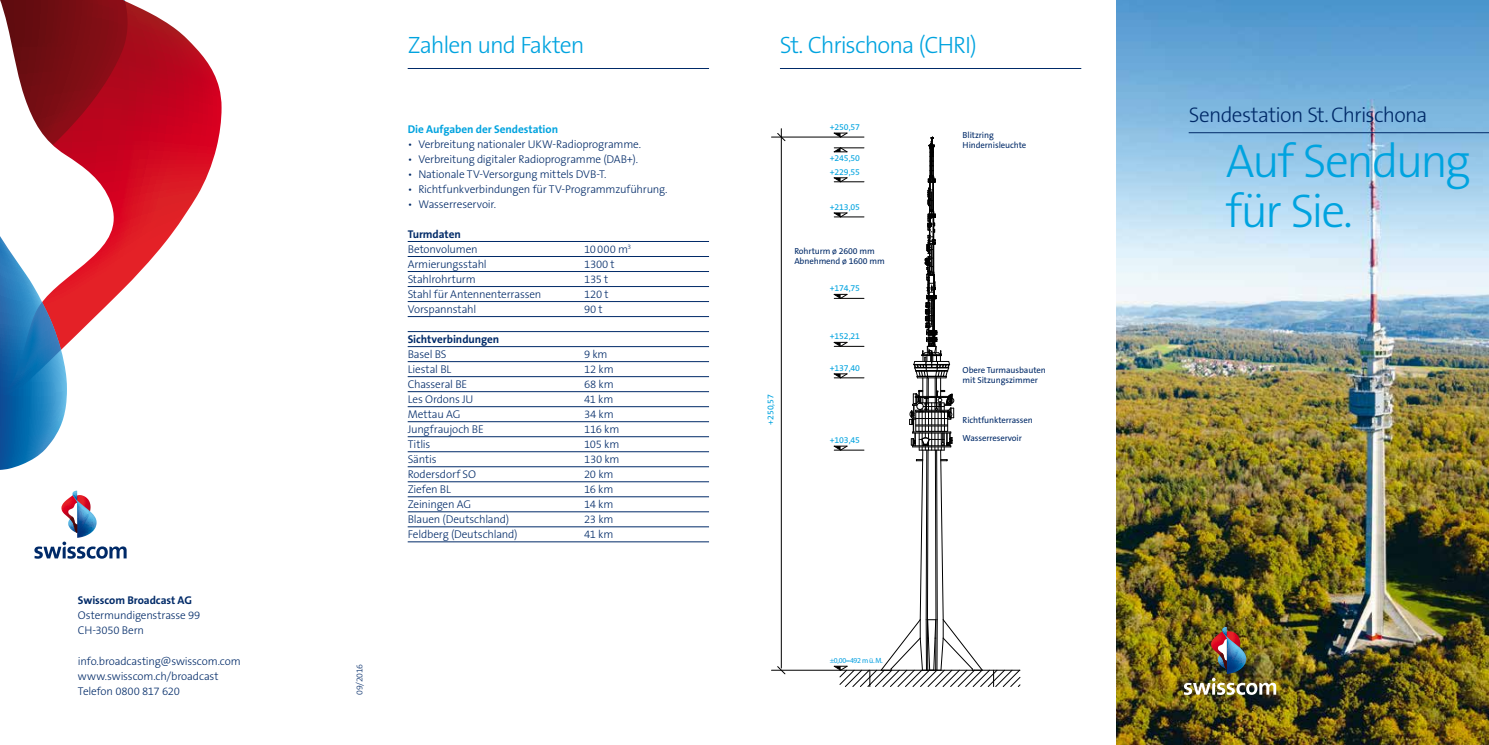
<style>
.page{position:relative;width:1489px;height:745px;background:#fff}
.page>*{position:absolute;margin:0;border:0;box-sizing:border-box;transform-origin:0 0}
.t1{font:300 47.5px/50px "The Sans B W3";letter-spacing:-.05em;color:#00a3df}
.t2{font:300 23.75px "The Sans B W3";letter-spacing:-.045em;color:#00a3df}
.t3{font:300 21.25px "The Sans B W3";letter-spacing:-.03em;color:#002a68}
.t4{font:300 11.25px/15px "The Sans B W3";letter-spacing:-.015em;color:#002a68}
.t5{font:700 11.25px "The Sans B W7";letter-spacing:-.005em;color:#002a68}
.t6{font:700 11.25px "The Sans B W7";letter-spacing:-.005em;color:#00a3df}
.t7{font:8.75px/10px "The Sans B W5 Plain";letter-spacing:-.01em;color:#002a68}
.t8{font:8.75px "The Sans B W5 Plain";letter-spacing:-.01em;color:#00a3df}
.t9{font:300 8.75px "The Sans B W3";letter-spacing:-.02em;color:#002a68}
.t10{font:300 7.5px "The Sans B3";color:#009ee0}
</style>
<div class="page">
<img style="left:1116px;top:0;width:372px;height:744px">
<hr style="left:1188px;top:132px;width:300px;height:1px;background:#002a68">
<hr style="left:780px;top:68px;width:301px;height:1px;background:#002a68">
<hr style="left:407px;top:68px;width:302px;height:1px;background:#002a68">
<hr style="left:407px;top:241px;width:302px;height:1px;background:#002a68">
<hr style="left:407px;top:256px;width:302px;height:1px;background:#002a68">
<hr style="left:407px;top:271px;width:302px;height:1px;background:#002a68">
<hr style="left:407px;top:286px;width:302px;height:1px;background:#002a68">
<hr style="left:407px;top:301px;width:302px;height:1px;background:#002a68">
<hr style="left:407px;top:316px;width:302px;height:1px;background:#002a68">
<hr style="left:407px;top:331px;width:302px;height:1px;background:#002a68">
<hr style="left:407px;top:346px;width:302px;height:1px;background:#002a68">
<hr style="left:407px;top:361px;width:302px;height:1px;background:#002a68">
<hr style="left:407px;top:376px;width:302px;height:1px;background:#002a68">
<hr style="left:407px;top:391px;width:302px;height:1px;background:#002a68">
<hr style="left:407px;top:406px;width:302px;height:1px;background:#002a68">
<hr style="left:407px;top:421px;width:302px;height:1px;background:#002a68">
<hr style="left:407px;top:436px;width:302px;height:1px;background:#002a68">
<hr style="left:407px;top:451px;width:302px;height:1px;background:#002a68">
<hr style="left:407px;top:466px;width:302px;height:1px;background:#002a68">
<hr style="left:407px;top:481px;width:302px;height:1px;background:#002a68">
<hr style="left:407px;top:496px;width:302px;height:1px;background:#002a68">
<hr style="left:407px;top:511px;width:302px;height:1px;background:#002a68">
<hr style="left:407px;top:526px;width:302px;height:1px;background:#002a68">
<hr style="left:407px;top:541px;width:302px;height:1px;background:#002a68">
<svg style="left:128px;top:3px;width:93px;height:281px"></svg>
<svg style="left:0;top:0;width:128px;height:344px"></svg>
<svg style="left:0;top:236px;width:67px;height:233px"></svg>
<svg style="left:34px;top:490px;width:93px;height:68px"></svg>
<svg style="left:833px;top:132px;width:187px;height:554px"></svg>
<hr style="left:771px;top:137px;width:93px;height:1px;background:#000">
<hr style="left:771px;top:669px;width:69px;height:1px;background:#000">
<hr style="left:781px;top:129px;width:1px;height:538px;background:#000">
<svg style="left:777px;top:665px;width:8px;height:9px"></svg>
<svg style="left:777px;top:133px;width:8px;height:8px"></svg>
<img style="left:1183px;top:626px;width:93px;height:68px">
<p class="t5" style="left:78px;top:593px;width:115px">Swisscom Broadcast AG</p>
<p class="t4" style="left:78px;top:607px;width:124px">Ostermundigenstrasse 99<br>CH-3050 Bern</p>
<p class="t4" style="left:78px;top:652px;width:164px">info.broadcasting@swisscom.com www.swisscom.ch/broadcast<br>Telefon 0800 817 620</p>
<p class="t9" style="left:354px;top:694px;width:33px;rotate:-90deg">09/2016</p>
<h2 class="t2" style="left:407px;top:30px;width:178px">Zahlen und Fakten</h2>
<h2 class="t2" style="left:780px;top:30px;width:198px">St. Chrischona (CHRI)</h2>
<p class="t6" style="left:407px;top:121px;width:152px">Die Aufgaben der Sendestation</p>
<p class="t4" style="left:407px;top:136px;width:235px">• Verbreitung nationaler UKW-Radioprogramme.</p>
<p class="t4" style="left:407px;top:151px;width:232px">• Verbreitung digitaler Radioprogramme (DAB+).</p>
<p class="t4" style="left:407px;top:166px;width:200px">• Nationale TV-Versorgung mittels DVB-T.</p>
<p class="t4" style="left:407px;top:181px;width:261px">• Richtfunkverbindungen für TV-Programmzuführung.</p>
<p class="t4" style="left:407px;top:196px;width:90px">• Wasserreservoir.</p>
<p class="t5" style="left:407px;top:226px;width:55px">Turmdaten</p>
<p class="t4" style="left:407px;top:241px;width:71px">Betonvolumen</p>
<p class="t4" style="left:584px;top:241px;width:49px">10000 m<sup>3</sup></p>
<p class="t4" style="left:407px;top:256px;width:81px">Armierungsstahl</p>
<p class="t4" style="left:584px;top:256px;width:32px">1300 t</p>
<p class="t4" style="left:407px;top:271px;width:70px">Stahlrohrturm</p>
<p class="t4" style="left:584px;top:271px;width:26px">135 t</p>
<p class="t4" style="left:407px;top:286px;width:135px">Stahl für Antennenterrassen</p>
<p class="t4" style="left:584px;top:286px;width:26px">120 t</p>
<p class="t4" style="left:407px;top:301px;width:70px">Vorspannstahl</p>
<p class="t4" style="left:584px;top:301px;width:20px">90 t</p>
<p class="t5" style="left:407px;top:331px;width:93px">Sichtverbindungen</p>
<p class="t4" style="left:407px;top:346px;width:40px">Basel BS</p>
<p class="t4" style="left:584px;top:346px;width:25px">9 km</p>
<p class="t4" style="left:407px;top:361px;width:45px">Liestal BL</p>
<p class="t4" style="left:584px;top:361px;width:31px">12 km</p>
<p class="t4" style="left:407px;top:376px;width:61px">Chasseral BE</p>
<p class="t4" style="left:584px;top:376px;width:31px">68 km</p>
<p class="t4" style="left:407px;top:391px;width:67px">Les Ordons JU</p>
<p class="t4" style="left:584px;top:391px;width:31px">41 km</p>
<p class="t4" style="left:407px;top:406px;width:54px">Mettau AG</p>
<p class="t4" style="left:584px;top:406px;width:31px">34 km</p>
<p class="t4" style="left:407px;top:421px;width:78px">Jungfraujoch BE</p>
<p class="t4" style="left:584px;top:421px;width:37px">116 km</p>
<p class="t4" style="left:407px;top:436px;width:24px">Titlis</p>
<p class="t4" style="left:584px;top:436px;width:37px">105 km</p>
<p class="t4" style="left:407px;top:451px;width:30px">Säntis</p>
<p class="t4" style="left:584px;top:451px;width:37px">130 km</p>
<p class="t4" style="left:407px;top:466px;width:70px">Rodersdorf SO</p>
<p class="t4" style="left:584px;top:466px;width:31px">20 km</p>
<p class="t4" style="left:407px;top:481px;width:45px">Ziefen BL</p>
<p class="t4" style="left:584px;top:481px;width:31px">16 km</p>
<p class="t4" style="left:407px;top:496px;width:65px">Zeiningen AG</p>
<p class="t4" style="left:584px;top:496px;width:31px">14 km</p>
<p class="t4" style="left:407px;top:511px;width:103px">Blauen (Deutschland)</p>
<p class="t4" style="left:584px;top:511px;width:31px">23 km</p>
<p class="t4" style="left:407px;top:526px;width:111px">Feldberg (Deutschland)</p>
<p class="t4" style="left:584px;top:526px;width:31px">41 km</p>
<p class="t8" style="left:764px;top:424px;width:32px;rotate:-90deg">+250,57</p>
<p class="t8" style="left:829px;top:121px;width:32px">+250,57</p>
<p class="t8" style="left:829px;top:152px;width:32px">+245,50</p>
<p class="t8" style="left:829px;top:166px;width:32px">+229,55</p>
<p class="t8" style="left:829px;top:201px;width:32px">+213,05</p>
<p class="t7" style="left:794px;top:245px;width:92px">Rohrturm ø 2600 mm<br>Abnehmend ø 1600 mm</p>
<p class="t8" style="left:829px;top:282px;width:32px">+174,75</p>
<p class="t8" style="left:829px;top:330px;width:32px">+152,21</p>
<p class="t8" style="left:829px;top:362px;width:32px">+137,40</p>
<p class="t8" style="left:829px;top:434px;width:32px">+103,45</p>
<p class="t7" style="left:962px;top:130px;width:33px">Blitzring</p>
<p class="t7" style="left:962px;top:140px;width:65px">Hindernisleuchte</p>
<p class="t7" style="left:962px;top:364px;width:85px">Obere Turmausbauten mit Sitzungszimmer</p>
<p class="t7" style="left:962px;top:410px;width:72px;line-height:18px">Richtfunkterrassen<br>Wasserreservoir</p>
<p class="t10" style="left:829px;top:655px;width:55px">±0,00=492 m ü. M.</p>
<h3 class="t3" style="left:1188px;top:101px;width:240px">Sendestation St. Chrischona</h3>
<h1 class="t1" style="left:1225px;top:136px;width:246px">Auf Sendung für Sie.</h1>
</div>
